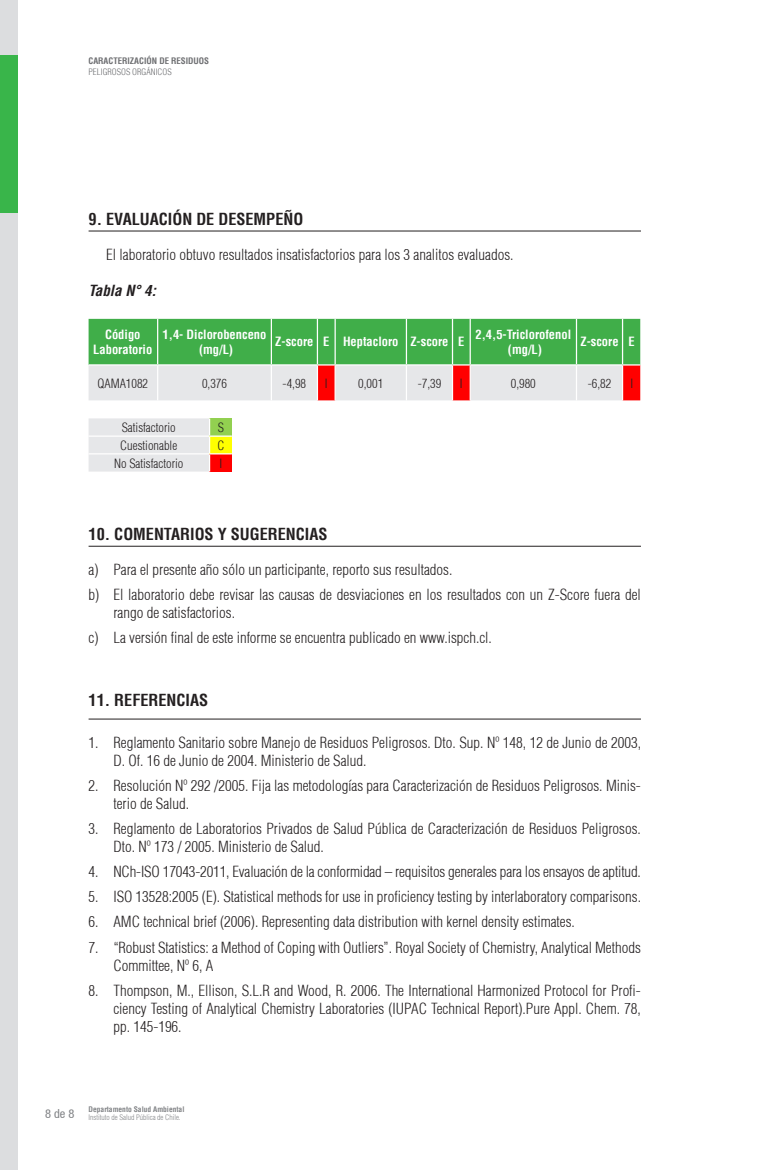
<style>
.page{position:relative;width:765px;height:1170px;background:#fff}
.page>*{position:absolute;margin:0;border:0;box-sizing:border-box;transform-origin:0 0}
.titulo_01__subrayado{font:700 condensed 16.25px "Helvetica";color:#231f20}
.Texto_numerado{font:700 condensed 16.25px "Helvetica";color:#231f20}
.Texto_numerado-2{font:300 condensed 15px/18px "Helvetica";color:#231f20}
.texto_normal{font:300 condensed 15px "Helvetica";color:#231f20}
.graficos_A{font:italic 700 condensed 15px "Helvetica";color:#231f20}
.titulotabla{font:700 condensed 12.5px "Helvetica";color:#fff}
.Texto_normal_tablas{font:300 condensed 12.5px "Helvetica";color:#231f20}
.t1{font:condensed 12.5px "Helvetica 57";color:#808285}
.t2{font:700 condensed 8.75px "Helvetica";color:#6c6d70}
.t3{font:300 condensed 8.75px "Helvetica";color:#6c6d70}
.t4{font:300 condensed 7.5px "Helvetica";color:#808285}
.t5{font:700 condensed 7.5px "Helvetica";color:#808285}
</style>
<div class="page">
<div style="left:0;top:0;width:18px;height:1169px;background:#dcdddf"></div>
<div style="left:0;top:55px;width:18px;height:158px;background:#39b54a"></div>
<hr style="left:89px;top:231px;width:552px;height:1px;background:#231f20">
<svg style="left:89px;top:319px;width:551px;height:81px;background:#8cbe88"></svg>
<hr style="left:622px;top:365px;width:1px;height:35px;background:#fff">
<svg style="left:89px;top:418px;width:143px;height:53px;background:#e5ddcc"></svg>
<hr style="left:89px;top:546px;width:552px;height:1px;background:#231f20">
<hr style="left:89px;top:718px;width:552px;height:1px;background:#231f20">
<p class="t2" style="left:89px;top:55px;width:122px">CARACTERIZACIÓN DE RESIDUOS</p>
<p class="t3" style="left:89px;top:66px;width:85px">PELIGROSOS ORGÁNICOS</p>
<p class="titulo_01__subrayado" style="left:89px;top:209px;width:216px">9. EVALUACIÓN DE DESEMPEÑO</p>
<p class="texto_normal" style="left:106px;top:245px;width:409px">El laboratorio obtuvo resultados insatisfactorios para los 3 analitos evaluados.</p>
<p class="graficos_A" style="left:89px;top:281px;width:69px">Tabla N° 4:</p>
<p class="titulotabla" style="left:105px;top:326px;width:37px">Código</p>
<p class="titulotabla" style="left:93px;top:341px;width:61px">Laboratorio</p>
<p class="titulotabla" style="left:476px;top:326px;width:97px">2,4,5-Triclorofenol</p>
<p class="titulotabla" style="left:508px;top:341px;width:36px">(mg/L)</p>
<p class="titulotabla" style="left:163px;top:326px;width:105px">1,4- Diclorobenceno</p>
<p class="titulotabla" style="left:199px;top:341px;width:36px">(mg/L)</p>
<p class="titulotabla" style="left:275px;top:334px;width:40px">Z-score</p>
<p class="titulotabla" style="left:323px;top:334px;width:8px">E</p>
<p class="titulotabla" style="left:343px;top:334px;width:57px">Heptacloro</p>
<p class="titulotabla" style="left:410px;top:334px;width:40px">Z-score</p>
<p class="titulotabla" style="left:458px;top:334px;width:8px">E</p>
<p class="titulotabla" style="left:580px;top:334px;width:40px">Z-score</p>
<p class="titulotabla" style="left:629px;top:334px;width:8px">E</p>
<p class="Texto_normal_tablas" style="left:97px;top:375px;width:52px">QAMA1082</p>
<p class="Texto_normal_tablas" style="left:202px;top:375px;width:26px">0,376</p>
<p class="Texto_normal_tablas" style="left:283px;top:375px;width:25px">-4,98</p>
<p class="Texto_normal_tablas" style="left:325px;top:375px;width:4px">I</p>
<p class="Texto_normal_tablas" style="left:358px;top:375px;width:26px">0,001</p>
<p class="Texto_normal_tablas" style="left:418px;top:375px;width:25px">-7,39</p>
<p class="Texto_normal_tablas" style="left:460px;top:375px;width:4px">I</p>
<p class="Texto_normal_tablas" style="left:511px;top:375px;width:26px">0,980</p>
<p class="Texto_normal_tablas" style="left:588px;top:375px;width:25px">-6,82</p>
<p class="Texto_normal_tablas" style="left:630px;top:375px;width:4px">I</p>
<p class="Texto_normal_tablas" style="left:122px;top:419px;width:56px">Satisfactorio</p>
<p class="Texto_normal_tablas" style="left:218px;top:419px;width:8px">S</p>
<p class="Texto_normal_tablas" style="left:120px;top:437px;width:58px">Cuestionable</p>
<p class="Texto_normal_tablas" style="left:218px;top:437px;width:8px">C</p>
<p class="Texto_normal_tablas" style="left:114px;top:455px;width:71px">No Satisfactorio</p>
<p class="Texto_normal_tablas" style="left:220px;top:455px;width:4px">I</p>
<p class="titulo_01__subrayado" style="left:89px;top:524px;width:240px">10. COMENTARIOS Y SUGERENCIAS</p>
<p class="Texto_numerado-2" style="left:89px;top:560px;width:365px">a) Para el presente año sólo un participante, reporto sus resultados.</p>
<p class="Texto_numerado-2" style="left:113px;top:585px;width:529px;text-indent:-25px">b) El laboratorio debe revisar las causas de desviaciones en los resultados con un Z-Score fuera del rango de satisfactorios.</p>
<p class="Texto_numerado-2" style="left:89px;top:628px;width:405px">c) La versión final de este informe se encuentra publicado en www.ispch.cl.</p>
<p class="Texto_numerado" style="left:89px;top:689px;width:121px">11. REFERENCIAS</p>
<p class="Texto_numerado-2" style="left:113px;top:733px;width:529px;text-indent:-25px">1. Reglamento Sanitario sobre Manejo de Residuos Peligrosos. Dto. Sup. Nº 148, 12 de Junio de 2003,<br>D. Of. 16 de Junio de 2004. Ministerio de Salud.</p>
<p class="Texto_numerado-2" style="left:113px;top:776px;width:529px;text-indent:-25px">2. Resolución Nº 292 /2005. Fija las metodologías para Caracterización de Residuos Peligrosos. Minis&shy;terio de Salud.</p>
<p class="Texto_numerado-2" style="left:113px;top:819px;width:529px;text-indent:-25px">3. Reglamento de Laboratorios Privados de Salud Pública de Caracterización de Residuos Peligrosos.<br>Dto. Nº 173 / 2005. Ministerio de Salud.</p>
<p class="Texto_numerado-2" style="left:89px;top:862px;width:554px">4. NCh-ISO 17043-2011, Evaluación de la conformidad – requisitos generales para los ensayos de aptitud.</p>
<p class="Texto_numerado-2" style="left:89px;top:887px;width:554px">5. ISO 13528:2005 (E). Statistical methods for use in proficiency testing by interlaboratory comparisons.</p>
<p class="Texto_numerado-2" style="left:89px;top:912px;width:488px">6. AMC technical brief (2006). Representing data distribution with kernel density estimates.</p>
<p class="Texto_numerado-2" style="left:113px;top:937px;width:529px;text-indent:-25px">7. “Robust Statistics: a Method of Coping with Outliers”. Royal Society of Chemistry, Analytical Methods<br>Committee, Nº 6, A</p>
<p class="Texto_numerado-2" style="left:113px;top:981px;width:529px;text-align:justify;text-indent:-25px">8. Thompson, M., Ellison, S.L.R and Wood, R. 2006. The International Harmonized Protocol for Profi&shy;ciency Testing of Analytical Chemistry Laboratories (IUPAC Technical Report).Pure Appl. Chem. 78, pp. 145-196.</p>
<p class="t1" style="left:45px;top:1105px;width:31px">8 de 8</p>
<p class="t5" style="left:89px;top:1104px;width:97px">Departamento Salud Ambiental</p>
<p class="t4" style="left:89px;top:1112px;width:94px">Instituto de Salud Pública de Chile.</p>
</div>
